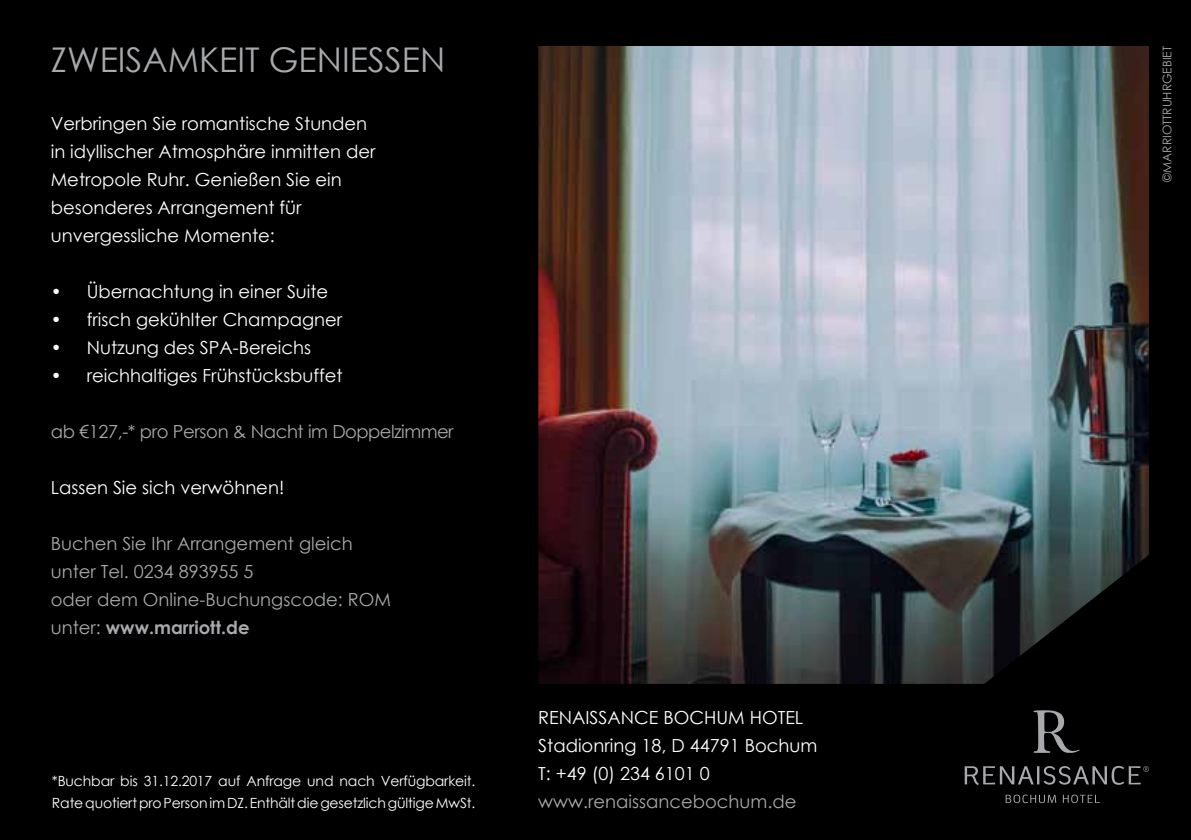
<style>
.page{position:relative;width:1191px;height:840px;background:#fff}
.page>*{position:absolute;margin:0;border:0;box-sizing:border-box;transform-origin:0 0}
.t1{font:34px "Century Gothic";color:#a7a9ac}
.t2{font:18px/28px "Century Gothic";color:#fff}
.t3{font:18px/28px "Century Gothic";color:#a7a9ac}
.t4{font:18px "Century Gothic";letter-spacing:-.02em;color:#a7a9ac}
.t5{font:14px/22px "Century Gothic";letter-spacing:-.01em;color:#fff}
.t6{font:12px "Century Gothic";color:#a7a9ac}
.s1{font-weight:700}
</style>
<div class="page">
<div style="left:0;top:0;width:1191px;height:839px;background:#000"></div>
<svg style="left:964px;top:766px;width:185px;height:18px"></svg>
<svg style="left:1033px;top:710px;width:46px;height:42px"></svg>
<svg style="left:1005px;top:794px;width:51px;height:8px"></svg>
<svg style="left:1062px;top:794px;width:34px;height:8px"></svg>
<img style="left:538px;top:46px;width:611px;height:637px">
<h1 class="t1" style="left:51px;top:35px;width:141px">ZWEISAMKE</h1>
<h1 class="t1" style="left:237px;top:35px;width:185px">IT GENIESSEN</h1>
<p class="t2" style="left:51px;top:109px;width:326px">Verbringen Sie romantische Stunden in idyllischer Atmosphäre inmitten der<br>Metropole Ruhr. Genießen Sie ein besonderes Arrangement für unvergessliche Momente:</p>
<p class="t2" style="left:51px;top:277px;width:279px">• Übernachtung in einer Suite</p>
<p class="t2" style="left:51px;top:305px;width:293px">• frisch gekühlter Champagner</p>
<p class="t2" style="left:51px;top:333px;width:262px">• N utzung des SPA-Bereichs</p>
<p class="t2" style="left:51px;top:361px;width:293px">• reichhaltiges Frühstücksbuffet</p>
<p class="t4" style="left:51px;top:418px;width:404px">ab €127,-* pro Person &amp; N acht im Doppelzimmer</p>
<p class="t2" style="left:51px;top:473px;width:235px">Lassen Sie sich verwöhnen!</p>
<p class="t3" style="left:51px;top:529px;width:324px">Buchen Sie Ihr Arrangement gleich unter Tel. 0234 893955 5<br>oder dem Online-Buchungscode: ROM unter: <span class="s1">www.marriott.de</span></p>
<p class="t5" style="left:52px;top:769px;width:425px">*Buchbar bis 31.12.2017 auf Anfrage und nach Verfügbarkeit.<br>Rate quotiert pro Person im DZ. Enthält die gesetzlich gültige MwSt.</p>
<p class="t2" style="left:538px;top:702px;width:96px">RENAISSANCE</p>
<p class="t2" style="left:663px;top:702px;width:15px">BOCHUM</p>
<p class="t2" style="left:749px;top:702px;width:12px">HOTE</p>
<p class="t2" style="left:538px;top:702px;width:280px;text-indent:257px">L<br>Stadionring 18, D 44791 Bochum<br>T: +49 (0) 234 6101 0</p>
<p class="t3" style="left:538px;top:786px;width:259px">www.renaissancebochum.de</p>
<p class="t6" style="left:1158px;top:181px;width:136px;rotate:-90deg">©MARRIOTTRUH RGEBIET</p>
</div>
